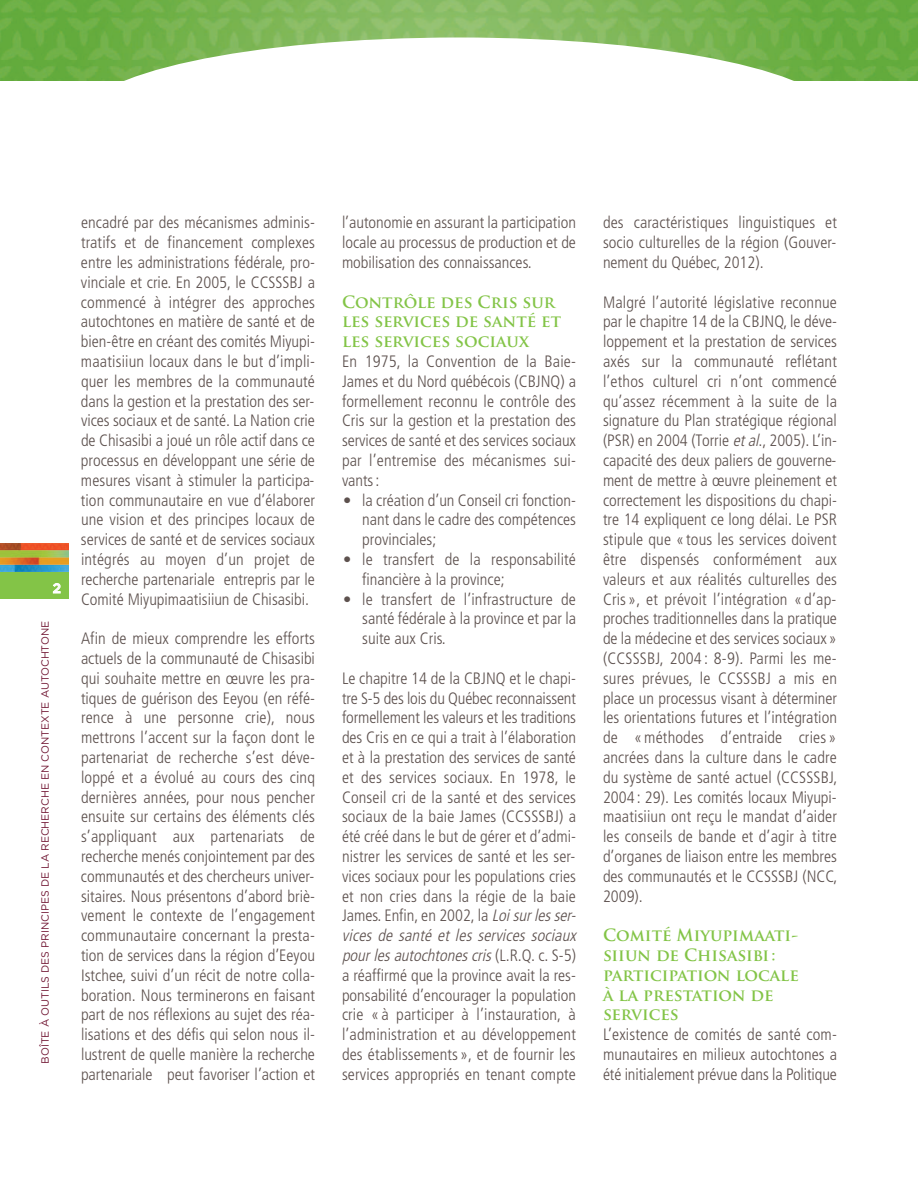
<style>
.page{position:relative;width:918px;height:1188px;background:#fff}
.page>*{position:absolute;margin:0;border:0;box-sizing:border-box;transform-origin:0 0}
.t1{font:300 condensed 16.5px/19.8px "Frutiger";color:#5d514e;text-align:justify}
.t2{font:700 16.5px/19.8px "Trajan Pro";color:#83c447}
.t3{font:500 13.5px "Gotham";color:#fff}
.t4{font:10.5px "Gotham";color:#721935}
.s1{font-style:italic}
</style>
<div class="page">
<div style="left:0;top:572px;width:69px;height:26px;background:#83c447"></div>
<img style="left:0;top:544px;width:69px;height:28px">
<img style="left:0;top:0;width:918px;height:81px">
<div style="left:81px;top:38px;width:756px;height:162px;background:#fff;border-radius:50%"></div>
<p class="t3" style="left:53px;top:580px;width:10px">2</p>
<p class="t4" style="left:39px;top:1064px;width:444px;rotate:-90deg">BOÎTE À OUTILS DES PRINCIPES DE LA RECHERCHE EN CONTEXTE AUTOCHTONE</p>
<p class="t1" style="left:81px;top:214px;width:236px">encadré par des mécanismes adminis&shy;tratifs et de financement complexes entre les administrations fédérale, pro&shy;vinciale et crie. En 2005, le CCSSSBJ a commencé à intégrer des approches autochtones en matière de santé et de bien-être en créant des comités Miyupi&shy;maatisiiun locaux dans le but d’impli&shy;quer les membres de la communauté dans la gestion et la prestation des ser&shy;vices sociaux et de santé. La Nation crie de Chisasibi a joué un rôle actif dans ce processus en développant une série de mesures visant à stimuler la participa&shy;tion communautaire en vue d’élaborer une vision et des principes locaux de services de santé et de services sociaux intégrés au moyen d’un projet de recherche partenariale entrepris par le Comité Miyupimaatisiiun de Chisasibi.</p>
<p class="t1" style="left:81px;top:630px;width:236px">Afin de mieux comprendre les efforts actuels de la communauté de Chisasibi qui souhaite mettre en œuvre les pra&shy;tiques de guérison des Eeyou (en réfé&shy;rence à une personne crie), nous mettrons l’accent sur la façon dont le partenariat de recherche s’est déve&shy;loppé et a évolué au cours des cinq dernières années, pour nous pencher ensuite sur certains des éléments clés s’appliquant aux partenariats de recherche menés conjointement par des communautés et des chercheurs univer&shy;sitaires. Nous présentons d’abord briè&shy;vement le contexte de l’engagement communautaire concernant la presta&shy;tion de services dans la région d’Eeyou Istchee, suivi d’un récit de notre colla&shy;boration. Nous terminerons en faisant part de nos réflexions au sujet des réa&shy;lisations et des défis qui selon nous il&shy;lustrent de quelle manière la recherche partenariale peut favoriser l’action et</p>
<p class="t1" style="left:342px;top:214px;width:236px">l’autonomie en assurant la participation locale au processus de production et de mobilisation des connaissances.</p>
<p class="t2" style="left:342px;top:294px;width:221px">Contrôle des Cris sur les services de santé et les services sociaux</p>
<p class="t1" style="left:342px;top:353px;width:236px">En 1975, la Convention de la Baie-James et du Nord québécois (CBJNQ) a formellement reconnu le contrôle des Cris sur la gestion et la prestation des services de santé et des services sociaux par l’entremise des mécanismes sui&shy;vants:</p>
<p class="t1" style="left:362px;top:491px;width:215px;text-indent:-19px">• la création d’un Conseil cri fonction&shy;nant dans le cadre des compétences provinciales;</p>
<p class="t1" style="left:362px;top:551px;width:215px;text-indent:-19px">• le transfert de la responsabilité financière à la province;</p>
<p class="t1" style="left:362px;top:590px;width:215px;text-indent:-19px">• le transfert de l’infrastructure de santé fédérale à la province et par la suite aux Cris.</p>
<p class="t1" style="left:342px;top:669px;width:239px;text-align:left">Le chapitre 14 de la CBJNQ et le chapi&shy;tre S-5 des lois du Québec reconnaissent formellement les valeurs et les traditions des Cris en ce qui a trait à l’élaboration et à la prestation des services de santé et des services sociaux. En 1978, le Conseil cri de la santé et des services sociaux de la baie James (CCSSSBJ) a été créé dans le but de gérer et d’admi&shy;nistrer les services de santé et les ser&shy;vices sociaux pour les populations cries et non cries dans la régie de la baie James. Enfin, en 2002, la <span class="s1">Loisurlesser&shy;vices de santé et les services sociaux pour les autochtones cris</span> ( L . R . Q . c . S - 5 ) a réaffirmé que la province avait la res&shy;ponsabilité d’encourager la population crie « à participer à l’instauration, à l’administration et au développement des établissements », et de fournir les services appropriés en tenant compte</p>
<p class="t1" style="left:603px;top:214px;width:236px">des caractéristiques linguistiques et socio culturelles de la région (Gouver&shy;nement du Québec, 2012).</p>
<p class="t1" style="left:603px;top:293px;width:236px">Malgré l’autorité législative reconnue par le chapitre 14 de la CBJNQ, le déve&shy;loppement et la prestation de services axés sur la communauté reflétant l’ethos culturel cri n’ont commencé qu’assez récemment à la suite de la signature du Plan stratégique régional (PSR) en 2004 (Torrie <span class="s1">etal</span>., 2005). L’in&shy;capacité des deux paliers de gouverne&shy;ment de mettre à œuvre pleinement et correctement les dispositions du chapi&shy;tre 14 expliquent ce long délai. Le PSR stipule que « tous les services doivent être dispensés conformément aux valeurs et aux réalités culturelles des Cris », et prévoit l’intégration « d’ap&shy;proches traditionnelles dans la pratique de la médecine et des services sociaux » (CCSSSBJ, 2004 : 8-9). Parmi les me&shy;sures prévues, le CCSSSBJ a mis en place un processus visant à déterminer les orientations futures et l’intégration de «méthodes d’entraide cries » ancrées dans la culture dans le cadre du système de santé actuel (CCSSSBJ, 2004 : 29). Les comités locaux Miyupi&shy;maatisiiun ont reçu le mandat d’aider les conseils de bande et d’agir à titre d’organes de liaison entre les membres des communautés et le CCSSSBJ (NCC, 2009).</p>
<p class="t2" style="left:603px;top:927px;width:197px">Comité Miyupimaati&shy;siiun de Chisasibi : participation locale à la prestation de services</p>
<p class="t1" style="left:603px;top:1026px;width:236px">L’existence de comités de santé com&shy;munautaires en milieux autochtones a été initialement prévue dans la Politique</p>
</div>
